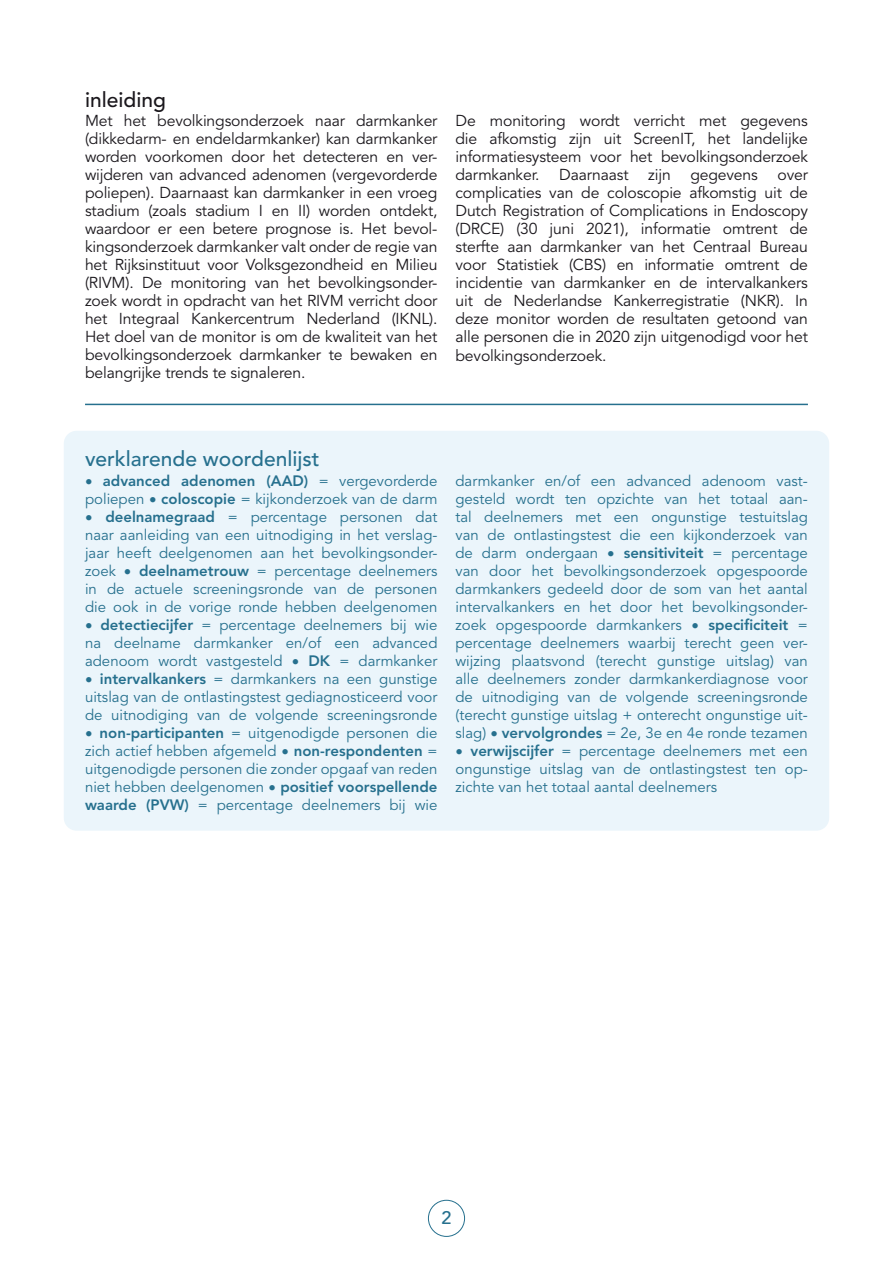
<style>
.page{position:relative;width:893px;height:1263px;background:#fff}
.page>*{position:absolute;margin:0;border:0;box-sizing:border-box;transform-origin:0 0}
.t1{font:500 21px "Avenir LT Std";color:#26708e}
.t2{font:500 21px "Avenir LT Std";color:#1a171c}
.t3{font:500 18px "Avenir LT Std";color:#26708e}
.t4{font:15.75px/18px "Avenir LT Std";letter-spacing:-.01em;color:#1a171c;text-align:justify}
.t5{font:15px/18px "Avenir LT Std";color:#26708e;text-align:justify}
.s1{font-weight:800}
</style>
<div class="page">
<hr style="left:85px;top:404px;width:723px;height:1px;background:#26708e">
<div style="left:428px;top:1200px;width:37px;height:37px;border:1px solid #26708e;border-radius:50%"></div>
<div style="left:64px;top:431px;width:765px;height:400px;background:#ebf5fb;border-radius:13px"></div>
<h1 class="t2" style="left:85px;top:87px;width:82px">inleiding</h1>
<p class="t4" style="left:85px;top:112px;width:354px">Met het bevolkingsonderzoek naar darmkanker (dikkedarm- en endeldarmkanker) kan darmkanker worden voorkomen door het detecteren en ver&shy;wijderen van advanced adenomen (vergevorderde poliepen). Daarnaast kan darmkanker in een vroeg stadium (zoals stadium I en II) worden ontdekt, waardoor er een betere prognose is. Het bevol&shy;kingsonderzoek darmkanker valt onder de regie van het Rijksinstituut voor Volksgezondheid en Milieu (RIVM). De monitoring van het bevolkingsonder&shy;zoek wordt in opdracht van het RIVM verricht door het Integraal Kankercentrum Nederland (IKNL).<br>Het doel van de monitor is om de kwaliteit van het bevolkingsonderzoek darmkanker te bewaken en belangrijke trends te signaleren.</p>
<p class="t4" style="left:455px;top:112px;width:354px">De monitoring wordt verricht met gegevens die afkomstig zijn uit ScreenIT, het landelijke informatiesysteem voor het bevolkingsonderzoek darmkanker. Daarnaast zijn gegevens over complicaties van de coloscopie afkomstig uit de Dutch Registration of Complications in Endoscopy (DRCE) (30 juni 2021), informatie omtrent de sterfte aan darmkanker van het Centraal Bureau voor Statistiek (CBS) en informatie omtrent de incidentie van darmkanker en de intervalkankers uit de Nederlandse Kankerregistratie (NKR). In deze monitor worden de resultaten getoond van alle personen die in 2020 zijn uitgenodigd voor het bevolkingsonderzoek.</p>
<h1 class="t1" style="left:85px;top:447px;width:236px">verklarende woordenlijst</h1>
<p class="t5" style="left:85px;top:472px;width:354px">• <span class="s1">advanced adenomen (AAD)</span> = vergevorderde poliepen • <span class="s1">coloscopie</span> = kijkonderzoek van de darm</p>
<p class="t5" style="left:85px;top:508px;width:354px">• <span class="s1">deelnamegraad</span> = percentage personen dat naar aanleiding van een uitnodiging in het verslag&shy;jaar heeft deelgenomen aan het bevolkingsonder&shy;zoek • <span class="s1">deelnametrouw</span> = percentage deelnemers in de actuele screeningsronde van de personen die ook in de vorige ronde hebben deelgenomen</p>
<p class="t5" style="left:85px;top:616px;width:354px">• <span class="s1">detectiecijfer</span> = percentage deelnemers bij wie na deelname darmkanker en/of een advanced adenoom wordt vastgesteld • <span class="s1">DK</span> = darmkanker</p>
<p class="t5" style="left:85px;top:670px;width:354px">• <span class="s1">intervalkankers</span> = darmkankers na een gunstige uitslag van de ontlastingstest gediagnosticeerd voor de uitnodiging van de volgende screeningsronde</p>
<p class="t5" style="left:85px;top:724px;width:354px">• <span class="s1">non-participanten</span> = uitgenodigde personen die zich actief hebben afgemeld • <span class="s1">non-respondenten</span> = uitgenodigde personen die zonder opgaaf van reden niet hebben deelgenomen • <span class="s1">positief voorspellende waarde (PVW)</span> = percentage deelnemers bij wie</p>
<p class="t5" style="left:455px;top:472px;width:354px">darmkanker en/of een advanced adenoom vast&shy;gesteld wordt ten opzichte van het totaal aan&shy;tal deelnemers met een ongunstige testuitslag van de ontlastingstest die een kijkonderzoek van de darm ondergaan • <span class="s1">sensitiviteit</span> = percentage van door het bevolkingsonderzoek opgespoorde darmkankers gedeeld door de som van het aantal intervalkankers en het door het bevolkingsonder&shy;zoek opgespoorde darmkankers • <span class="s1">specificiteit</span> = percentage deelnemers waarbij terecht geen ver&shy;wijzing plaatsvond (terecht gunstige uitslag) van alle deelnemers zonder darmkankerdiagnose voor de uitnodiging van de volgende screeningsronde (terecht gunstige uitslag + onterecht ongunstige uit&shy;slag) • <span class="s1">vervolgrondes</span> = 2e, 3e en 4e ronde tezamen</p>
<p class="t5" style="left:455px;top:742px;width:354px">• <span class="s1">verwijscijfer</span> = percentage deelnemers met een ongunstige uitslag van de ontlastingstest ten op&shy;zichte van het totaal aantal deelnemers</p>
<p class="t3" style="left:441px;top:1207px;width:12px">2</p>
</div>
